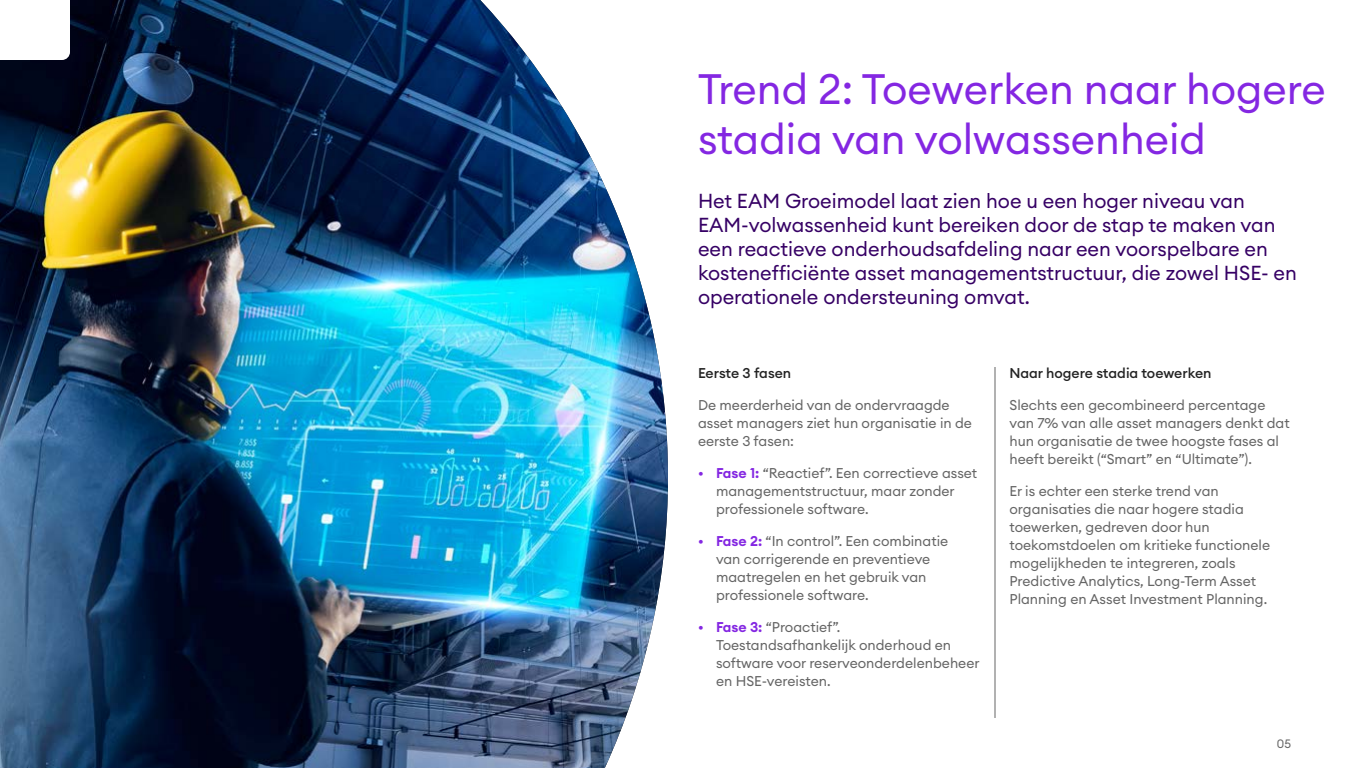
<style>
.page{position:relative;width:1366px;height:768px;background:#fff}
.page>*{position:absolute;margin:0;border:0;box-sizing:border-box;transform-origin:0 0}
.t1{font:42px/50.4px "Euclid Circular A";color:#8427e2}
.t2{font:20px/24px "Euclid Circular A";color:#360065}
.t3{font:14px/18px "Euclid Circular A";color:#656565}
.t4{font:500 14px "Euclid Circular A";color:#232323}
.t5{font:12px "Euclid Circular A";color:#656565}
.s1{font-weight:600;color:#8427e2}
</style>
<div class="page">
<img style="left:0;top:0;width:668px;height:768px">
<hr style="left:994px;top:367px;width:2px;height:351px;background:#656565">
<svg style="left:0;top:0;width:70px;height:60px"></svg>
<h1 class="t1" style="left:698px;top:63px;width:629px">Trend 2: Toewerken naar hogere stadia van volwassenheid</h1>
<p class="t2" style="left:698px;top:189px;width:600px">Het EAM Groeimodel laat zien hoe u een hoger niveau van EAM-volwassenheid kunt bereiken door de stap te maken van een reactieve onderhoudsafdeling naar een voorspelbare en kostenefficiënte asset managementstructuur, die zowel HSE- en operationele ondersteuning omvat.</p>
<p class="t4" style="left:698px;top:364px;width:95px">Eerste 3 fasen</p>
<p class="t3" style="left:698px;top:396px;width:276px">De meerderheid van de ondervraagde asset managers ziet hun organisatie in de eerste 3 fasen:</p>
<p class="t3" style="left:716px;top:464px;width:263px;text-indent:-18px"><span class="s1">• Fase 1:</span> “Reactief”. Een correctieve asset managementstructuur, maar zonder professionele software.</p>
<p class="t3" style="left:716px;top:532px;width:234px;text-indent:-18px"><span class="s1">• Fase 2:</span> “In control”. Een combinatie van corrigerende en preventieve maatregelen en het gebruik van professionele software.</p>
<p class="t3" style="left:716px;top:618px;width:265px;text-indent:-18px"><span class="s1">• Fase 3:</span> “Proactief”.<br>Toestandsafhankelijk onderhoud en software voor reserveonderdelenbeheer en HSE-vereisten.</p>
<p class="t4" style="left:1010px;top:364px;width:204px">Naar hogere stadia toewerken</p>
<p class="t3" style="left:1010px;top:396px;width:282px">Slechts een gecombineerd percentage van 7% van alle asset managers denkt dat hun organisatie de twee hoogste fases al heeft bereikt (“Smart” en “Ultimate”).</p>
<p class="t3" style="left:1010px;top:482px;width:262px">Er is echter een sterke trend van organisaties die naar hogere stadia toewerken, gedreven door hun toekomstdoelen om kritieke functionele mogelijkheden te integreren, zoals Predictive Analytics, Long-Term Asset Planning en Asset Investment Planning.</p>
<p class="t5" style="left:1277px;top:736px;width:16px">05</p>
</div>
